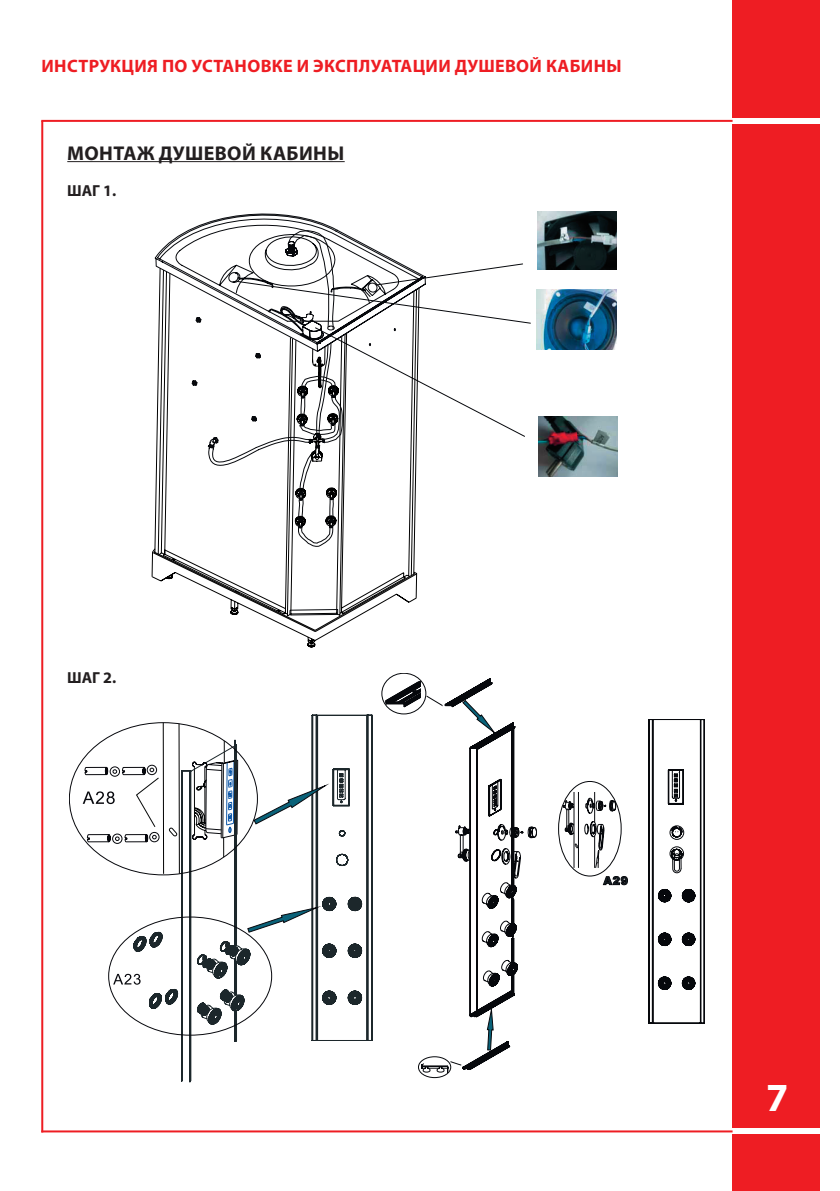
<style>
.page{position:relative;width:840px;height:1191px;background:#fff}
.page>*{position:absolute;margin:0;border:0;box-sizing:border-box;transform-origin:0 0}
.t1{font:700 40px "Myriad Pro";color:#fff}
.t2{font:700 20px "Myriad Pro";letter-spacing:.02em;color:#231f20}
.t3{font:700 18px "Myriad Pro";letter-spacing:.02em;color:#ee1d23}
.t4{font:700 16px "Myriad Pro";color:#231f20}
</style>
<div class="page">
<div style="left:731px;top:0;width:88px;height:1191px;background:#ee1d23"></div>
<div style="left:689px;top:118px;width:130px;height:6px;background:#fff"></div>
<div style="left:689px;top:1128px;width:130px;height:6px;background:#fff"></div>
<hr style="left:41px;top:120px;width:691px;height:2px;background:#ee1d23">
<hr style="left:41px;top:121px;width:2px;height:1011px;background:#ee1d23">
<hr style="left:41px;top:1130px;width:691px;height:2px;background:#ee1d23">
<hr style="left:67px;top:161px;width:277px;height:1px;background:#231f20">
<img style="left:538px;top:416px;width:79px;height:60px">
<img style="left:537px;top:211px;width:79px;height:59px">
<img style="left:536px;top:289px;width:80px;height:60px">
<svg style="left:425px;top:263px;width:105px;height:174px"></svg>
<svg style="left:152px;top:213px;width:273px;height:434px"></svg>
<svg style="left:83px;top:714px;width:289px;height:368px"></svg>
<svg style="left:648px;top:719px;width:56px;height:304px"></svg>
<svg style="left:558px;top:719px;width:136px;height:269px"></svg>
<svg style="left:381px;top:673px;width:156px;height:404px"></svg>
<p class="t3" style="left:41px;top:54px;width:581px">ИНСТРУКЦИЯ ПО УСТАНОВКЕ И ЭКСПЛУАТАЦИИ ДУШЕВОЙ КАБИНЫ</p>
<p class="t2" style="left:67px;top:140px;width:278px">МОНТАЖ ДУШЕВОЙ КАБИНЫ</p>
<p class="t4" style="left:67px;top:180px;width:51px">ШАГ 1.</p>
<p class="t4" style="left:67px;top:667px;width:51px">ШАГ 2.</p>
<h1 class="t1" style="left:765px;top:1071px;width:24px">7</h1>
</div>
